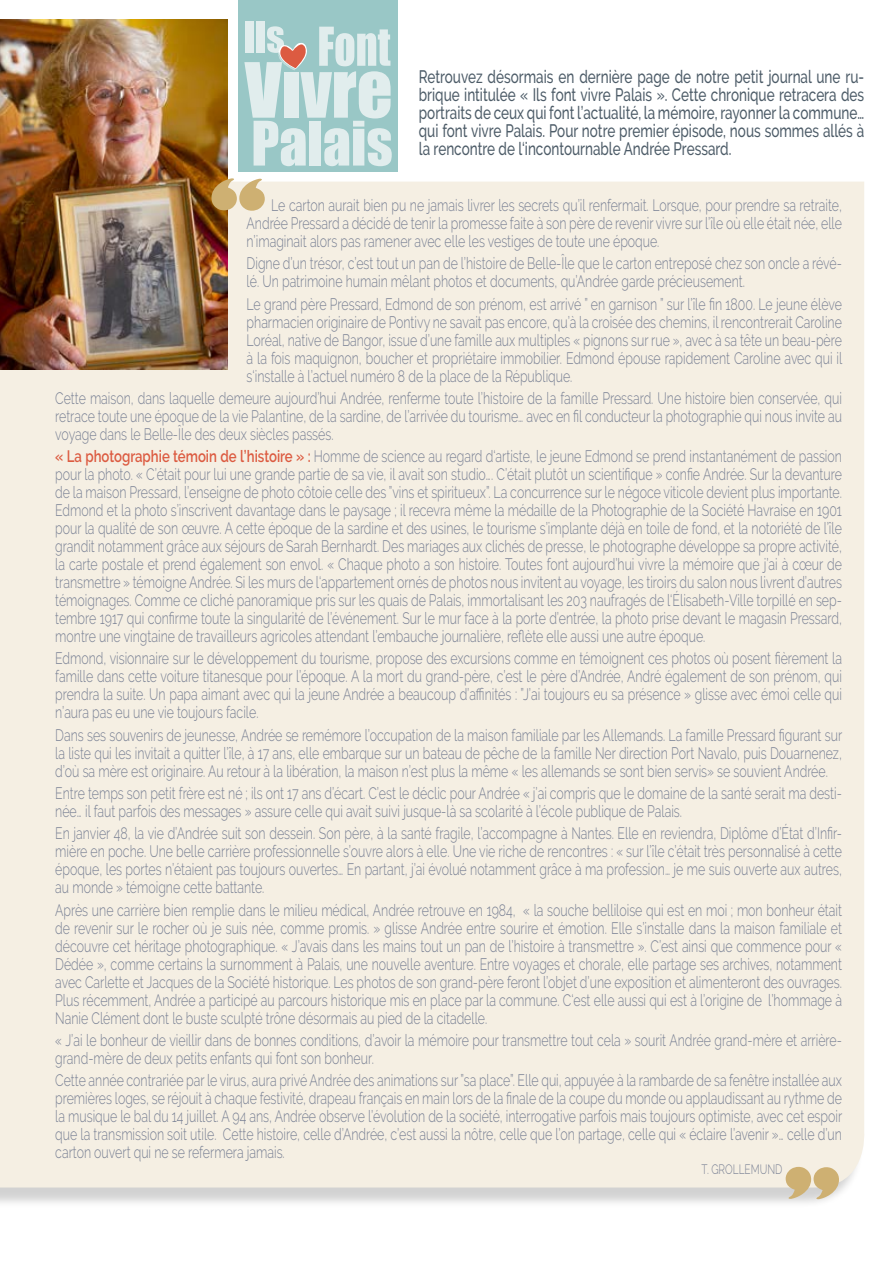
<style>
.page{position:relative;width:893px;height:1263px;background:#fff}
.page>*{position:absolute;margin:0;border:0;box-sizing:border-box;transform-origin:0 0}
.t1{font:500 18px/18px "Raleway";color:#4d5c68;text-align:justify;scale:.75 1}
.t2{font:300 16.5px/18px "Raleway";color:#777f93;text-align:justify;scale:.75 1}
.t3{font:300 13.5px "Raleway";color:#777f93;scale:.75 1}
.s1{font-weight:600;color:#dc5b41}
</style>
<div class="page">
<div style="left:0;top:182px;width:864px;height:1005px;background:#f5efe3"></div>
<img style="left:0;top:19px;width:227px;height:351px">
<svg style="left:211px;top:178px;width:54px;height:33px;background:#d3b988"></svg>
<svg style="left:786px;top:1167px;width:53px;height:32px;background:#d5c197"></svg>
<div style="left:238px;top:0;width:160px;height:171px;background:#99c7c6"></div>
<div style="left:246px;top:21px;width:8px;height:31px;background:#e1eded"></div>
<div style="left:257px;top:21px;width:8px;height:31px;background:#e1eded"></div>
<svg style="left:244px;top:26px;width:148px;height:140px"></svg>
<p class="t1" style="left:419px;top:68px;width:595px">Retrouvez désormais en dernière page de notre petit journal une ru&shy;brique intitulée « Ils font vivre Palais ». Cette chronique retracera des portraits de ceux qui font l’actualité, la mémoire, rayonner la commune… qui font vivre Palais. Pour notre premier épisode, nous sommes allés à la rencontre de l‘incontournable Andrée Pressard.</p>
<p class="t2" style="left:247px;top:196px;width:795px;text-indent:25px">Le carton aurait bien pu ne jamais livrer les secrets qu’il renfermait. Lorsque, pour prendre sa retraite, Andrée Pressard a décidé de tenir la promesse faite à son père de revenir vivre sur l’île où elle était née, elle n’imaginait alors pas ramener avec elle les vestiges de toute une époque.</p>
<p class="t2" style="left:247px;top:254px;width:795px">Digne d’un trésor, c’est tout un pan de l’histoire de Belle-Île que le carton entreposé chez son oncle a révé&shy;lé. Un patrimoine humain mêlant photos et documents, qu’Andrée garde précieusement.</p>
<p class="t2" style="left:247px;top:295px;width:796px">Le grand père Pressard, Edmond de son prénom, est arrivé ” en garnison ” sur l’île fin 1800. Le jeune élève pharmacien originaire de Pontivy ne savait pas encore, qu’à la croisée des chemins, il rencontrerait Caroline Loréal, native de Bangor, issue d’une famille aux multiples « pignons sur rue », avec à sa tête un beau-père à la fois maquignon, boucher et propriétaire immobilier. Edmond épouse rapidement Caroline avec qui il s‘installe à l’actuel numéro 8 de la place de la République.</p>
<p class="t2" style="left:55px;top:389px;width:1050px">Cette maison, dans laquelle demeure aujourd’hui Andrée, renferme toute l’histoire de la famille Pressard. Une histoire bien conservée, qui retrace toute une époque de la vie Palantine, de la sardine, de l’arrivée du tourisme… avec en fil conducteur la photographie qui nous invite au voyage dans le Belle-Île des deux siècles passés.</p>
<p class="t2" style="left:55px;top:447px;width:1050px"><span class="s1">« La photographie témoin de l’histoire » :</span> Homme de science au regard d‘artiste, le jeune Edmond se prend instantanément de passion pour la photo. « C’était pour lui une grande partie de sa vie, il avait son studio…. C’était plutôt un scientifique » confie Andrée. Sur la devanture de la maison Pressard, l’enseigne de photo côtoie celle des ”vins et spiritueux”. La concurrence sur le négoce viticole devient plus importante.<br>Edmond et la photo s’inscrivent davantage dans le paysage ; il recevra même la médaille de la Photographie de la Société Havraise en 1901 pour la qualité de son œuvre. A cette époque de la sardine et des usines, le tourisme s’implante déjà en toile de fond, et la notoriété de l’île grandit notamment grâce aux séjours de Sarah Bernhardt. Des mariages aux clichés de presse, le photographe développe sa propre activité, la carte postale et prend également son envol. « Chaque photo a son histoire. Toutes font aujourd’hui vivre la mémoire que j’ai à cœur de transmettre » témoigne Andrée. Si les murs de l‘appartement ornés de photos nous invitent au voyage, les tiroirs du salon nous livrent d’autres témoignages. Comme ce cliché panoramique pris sur les quais de Palais, immortalisant les 203 naufragés de l‘Élisabeth-Ville torpillé en sep&shy;tembre 1917 qui confirme toute la singularité de l’événement. Sur le mur face à la porte d’entrée, la photo prise devant le magasin Pressard, montre une vingtaine de travailleurs agricoles attendant l’embauche journalière, reflète elle aussi une autre époque.</p>
<p class="t2" style="left:55px;top:649px;width:1050px">Edmond, visionnaire sur le développement du tourisme, propose des excursions comme en témoignent ces photos où posent fièrement la famille dans cette voiture titanesque pour l’époque. A la mort du grand-père, c’est le père d’Andrée, André également de son prénom, qui prendra la suite. Un papa aimant avec qui la jeune Andrée a beaucoup d’affinités : ”J’ai toujours eu sa présence » glisse avec émoi celle qui n’aura pas eu une vie toujours facile.</p>
<p class="t2" style="left:55px;top:726px;width:1051px">Dans ses souvenirs de jeunesse, Andrée se remémore l’occupation de la maison familiale par les Allemands. La famille Pressard figurant sur la liste qui les invitait a quitter l’île, à 17 ans, elle embarque sur un bateau de pêche de la famille Ner direction Port Navalo, puis Douarnenez, d’où sa mère est originaire. Au retour à la libération, la maison n’est plus la même « les allemands se sont bien servis» se souvient Andrée.</p>
<p class="t2" style="left:55px;top:784px;width:1050px">Entre temps son petit frère est né ; ils ont 17 ans d’écart. C’est le déclic pour Andrée « j’ai compris que le domaine de la santé serait ma desti&shy;née… il faut parfois des messages » assure celle qui avait suivi jusque-là sa scolarité à l’école publique de Palais.</p>
<p class="t2" style="left:55px;top:824px;width:1050px">En janvier 48, la vie d’Andrée suit son dessein. Son père, à la santé fragile, l’accompagne à Nantes. Elle en reviendra, Diplôme d’État d’Infir&shy;mière en poche. Une belle carrière professionnelle s’ouvre alors à elle. Une vie riche de rencontres : « sur l’île c’était très personnalisé à cette époque, les portes n’étaient pas toujours ouvertes… En partant, j’ai évolué notamment grâce à ma profession… je me suis ouverte aux autres, au monde » témoigne cette battante.</p>
<p class="t2" style="left:55px;top:901px;width:1050px">Après une carrière bien remplie dans le milieu médical, Andrée retrouve en 1984, « la souche belliloise qui est en moi ; mon bonheur était de revenir sur le rocher où je suis née, comme promis. » glisse Andrée entre sourire et émotion. Elle s’installe dans la maison familiale et découvre cet héritage photographique. « J’avais dans les mains tout un pan de l’histoire à transmettre ». C’est ainsi que commence pour « Dédée », comme certains la surnomment à Palais, une nouvelle aventure. Entre voyages et chorale, elle partage ses archives, notamment avec Carlette et Jacques de la Société historique. Les photos de son grand-père feront l’objet d’une exposition et alimenteront des ouvrages.<br>Plus récemment, Andrée a participé au parcours historique mis en place par la commune. C‘est elle aussi qui est à l’origine de l’hommage à Nanie Clément dont le buste sculpté trône désormais au pied de la citadelle.</p>
<p class="t2" style="left:55px;top:1031px;width:1050px">« J’ai le bonheur de vieillir dans de bonnes conditions, d’avoir la mémoire pour transmettre tout cela » sourit Andrée grand-mère et arrière&shy;grand-mère de deux petits enfants qui font son bonheur.</p>
<p class="t2" style="left:55px;top:1071px;width:1051px">Cette année contrariée par le virus, aura privé Andrée des animations sur ”sa place”. Elle qui, appuyée à la rambarde de sa fenêtre installée aux premières loges, se réjouit à chaque festivité, drapeau français en main lors de la finale de la coupe du monde ou applaudissant au rythme de la musique le bal du 14 juillet. A 94 ans, Andrée observe l’évolution de la société, interrogative parfois mais toujours optimiste, avec cet espoir que la transmission soit utile. Cette histoire, celle d’Andrée, c’est aussi la nôtre, celle que l’on partage, celle qui « éclaire l’avenir »… celle d’un carton ouvert qui ne se refermera jamais.</p>
<p class="t3" style="left:702px;top:1161px;width:109px">T. GROLLEMUND</p>
</div>
